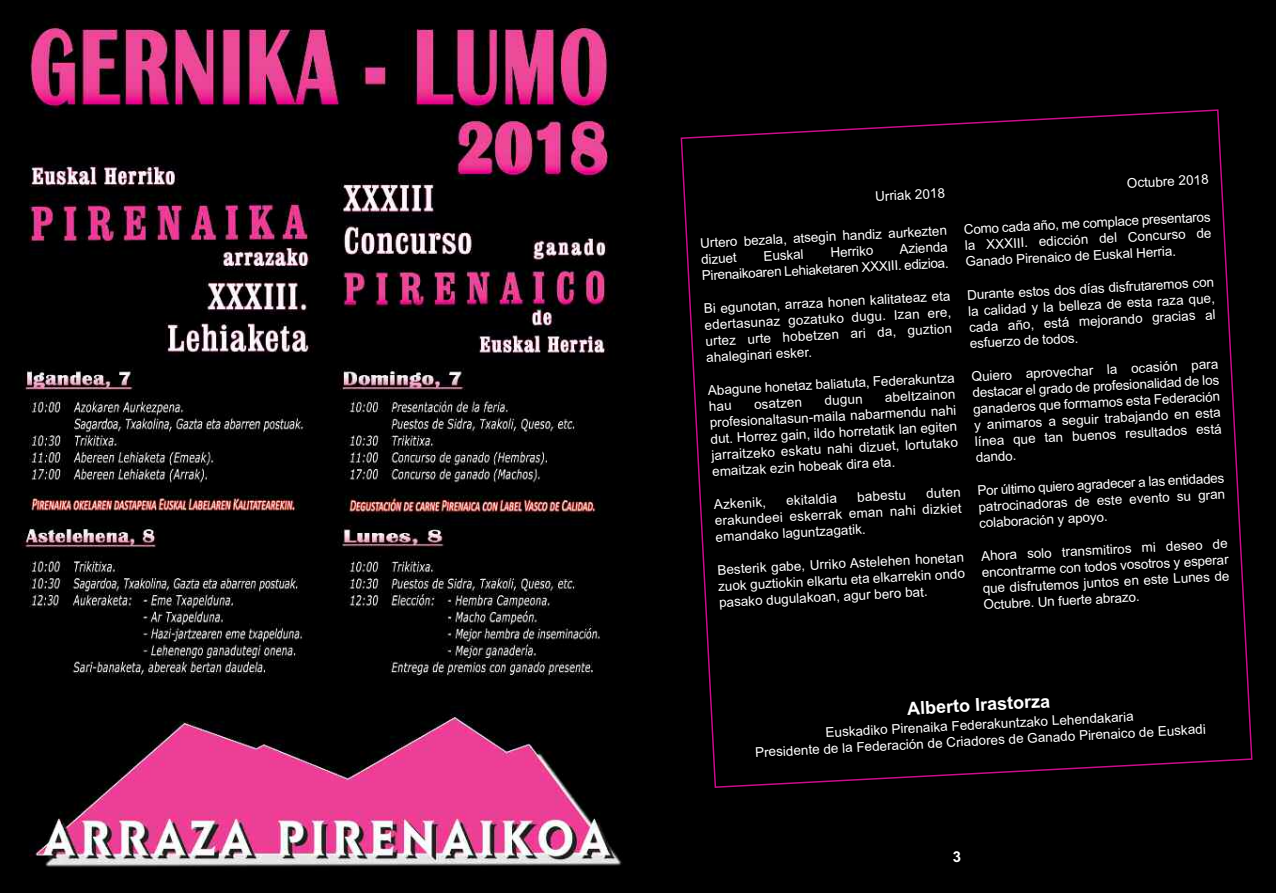
<style>
.page{position:relative;width:1276px;height:893px;background:#fff}
.page>*{position:absolute;margin:0;border:0;box-sizing:border-box;transform-origin:0 0}
.t1{font:700 18px "Arial";color:#fff}
.t2{font:700 15px "Arial";color:#fff}
.t3{font:13.5px/16.2px "Arial";color:#fff;text-align:justify}
</style>
<div class="page">
<div style="left:638px;top:0;width:638px;height:893px;background:#000"></div>
<svg style="left:680px;top:109px;width:573px;height:679px"></svg>
<svg style="left:698px;top:174px;width:539px;height:577px"></svg>
<img style="left:0;top:0;width:638px;height:893px">
<p class="t3" style="left:1126px;top:175px;width:83px;rotate:-3deg">Octubre 2018</p>
<p class="t3" style="left:963px;top:221px;width:248px;rotate:-3deg">Como cada año, me complace presentaros la XXXIII. edicción del Concurso de Ganado Pirenaico de Euskal Herria.</p>
<p class="t3" style="left:967px;top:287px;width:248px;rotate:-3deg">Durante estos dos días disfrutaremos con la calidad y la belleza de esta raza que, cada año, está mejorando gracias al esfuerzo de todos.</p>
<p class="t3" style="left:971px;top:369px;width:248px;rotate:-3deg">Quiero aprovechar la ocasión para destacar el grado de profesionalidad de los ganaderos que formamos esta Federación y animaros a seguir trabajando en esta línea que tan buenos resultados está dando.</p>
<p class="t3" style="left:977px;top:483px;width:248px;rotate:-3deg">Por último quiero agradecer a las entidades patrocinadoras de este evento su gran colaboración y apoyo.</p>
<p class="t3" style="left:980px;top:548px;width:248px;rotate:-3deg">Ahora solo transmitiros mi deseo de encontrarme con todos vosotros y esperar que disfrutemos juntos en este Lunes de Octubre. Un fuerte abrazo.</p>
<p class="t3" style="left:875px;top:188px;width:71px;rotate:-3deg">Urriak 2018</p>
<p class="t3" style="left:700px;top:235px;width:248px;rotate:-3deg">Urtero bezala, atsegin handiz aurkezten dizuet</p>
<p class="t3" style="left:701px;top:251px;width:248px;text-align:right;rotate:-3deg">Azienda<br>Pirenaikoaren Lehiaketaren XXXIII. edizioa.</p>
<p class="t3" style="left:703px;top:301px;width:248px;rotate:-3deg">Bi egunotan, arraza honen kalitateaz eta edertasunaz gozatuko dugu. Izan ere, urtez urte hobetzen ari da, guztion ahaleginari esker.</p>
<p class="t3" style="left:707px;top:382px;width:248px;rotate:-3deg">Abagune honetaz baliatuta, Federakuntza hau</p>
<p class="t3" style="left:763px;top:248px;width:42px;rotate:-3deg">Euskal</p>
<p class="t3" style="left:830px;top:245px;width:45px;rotate:-3deg">Herriko</p>
<p class="t3" style="left:708px;top:399px;width:248px;text-indent:176px;rotate:-3deg">abeltzainon profesionaltasun-maila nabarmendu nahi dut. Horrez gain, ildo horretatik lan egiten jarraitzeko eskatu nahi dizuet, lortutako emaitzak ezin hobeak dira eta.</p>
<p class="t3" style="left:713px;top:496px;width:54px;rotate:-3deg">Azkenik,</p>
<p class="t3" style="left:786px;top:493px;width:52px;rotate:-3deg">ekitaldia</p>
<p class="t3" style="left:857px;top:489px;width:50px;rotate:-3deg">babestu</p>
<p class="t3" style="left:753px;top:396px;width:50px;rotate:-3deg">osatzen</p>
<p class="t3" style="left:824px;top:392px;width:40px;rotate:-3deg">dugun</p>
<p class="t3" style="left:713px;top:496px;width:248px;text-indent:213px;rotate:-3deg">duten erakundeei eskerrak eman nahi dizkiet emandako laguntzagatik.</p>
<p class="t3" style="left:717px;top:562px;width:248px;rotate:-3deg">Besterik gabe, Urriko Astelehen honetan zuok guztiokin elkartu eta elkarrekin ondo pasako dugulakoan, agur bero bat.</p>
<h1 class="t1" style="left:906px;top:698px;width:145px;rotate:-3deg">Alberto Irastorza</h1>
<p class="t3" style="left:754px;top:728px;width:453px;text-align:center;rotate:-3deg">Euskadiko Pirenaika Federakuntzako Lehendakaria<br>Presidente de la Federación de Criadores de Ganado Pirenaico de Euskadi</p>
<p class="t2" style="left:953px;top:848px;width:10px">3</p>
</div>
